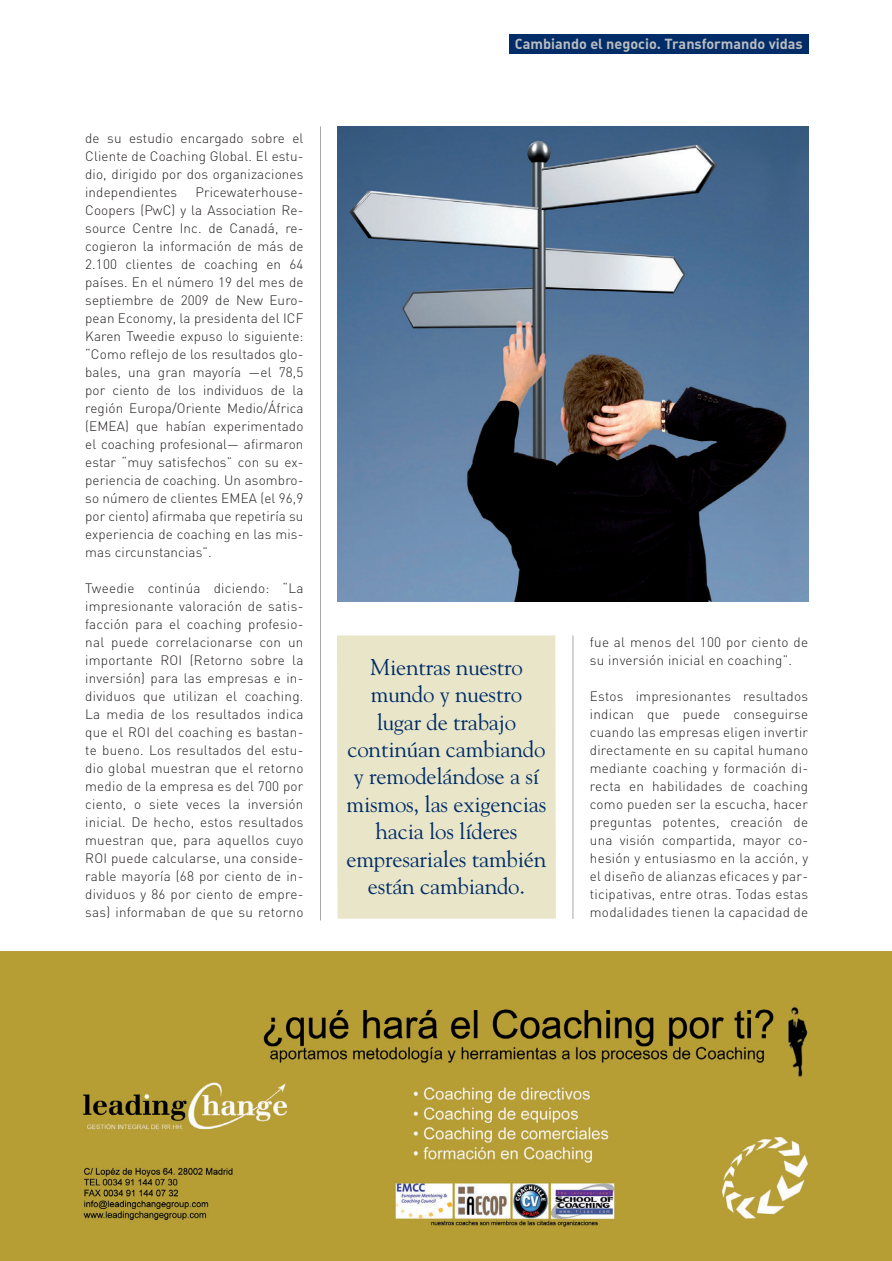
<style>
.page{position:relative;width:892px;height:1261px;background:#fff}
.page>*{position:absolute;margin:0;border:0;box-sizing:border-box;transform-origin:0 0}
.t1{font:22.8px/27.3px "Goudy";letter-spacing:-.01em;color:#002d67;text-align:center}
.t2{font:14.4px "DIN Bold Alternate";color:#bcbdc0}
.t3{font:300 13.5px/18px "DIN";letter-spacing:.02em;color:#231f20;text-align:justify}
</style>
<div class="page">
<hr style="left:573px;top:635px;width:1px;height:284px;background:#a8a9ad">
<hr style="left:320px;top:126px;width:1px;height:794px;background:#a8a9ad">
<div style="left:509px;top:34px;width:299px;height:20px;background:#002d67"></div>
<img style="left:0;top:951px;width:892px;height:310px">
<div style="left:337px;top:635px;width:219px;height:283px;background:#e8e5c9"></div>
<img style="left:337px;top:126px;width:471px;height:476px">
<p class="t3" style="left:85px;top:131px;width:220px">de su estudio encargado sobre el Cliente de Coaching Global. El estu&shy;dio, dirigido por dos organizaciones independientes</p>
<p class="t3" style="left:85px;top:185px;width:220px;text-indent:110px">Pricewaterhouse-Coopers (PwC) y la Association Re&shy;source Centre Inc. de Canadá, re&shy;cogieron la información de más de 2.100 clientes de coaching en 64 países. En el número 19 del mes de septiembre de 2009 de New Euro&shy;pean Economy, la presidenta del ICF Karen Tweedie expuso lo siguiente: “Como reflejo de los resultados glo&shy;bales, una gran mayoría —el 78,5 por ciento de los individuos de la región Europa/Oriente Medio/África (EMEA) que habían experimentado el coaching profesional— afirmaron estar “muy satisfechos” con su ex&shy;periencia de coaching. Un asombro&shy;so número de clientes EMEA (el 96,9 por ciento) afirmaba que repetiría su experiencia de coaching en las mis&shy;mas circunstancias”.</p>
<p class="t3" style="left:85px;top:581px;width:220px">Tweedie continúa diciendo: “La impresionante valoración de satis&shy;facción para el coaching profesio&shy;nal puede correlacionarse con un importante ROI (Retorno sobre la inversión) para las empresas e in&shy;dividuos que utilizan el coaching.<br>La media de los resultados indica que el ROI del coaching es bastan&shy;te bueno. Los resultados del estu&shy;dio global muestran que el retorno medio de la empresa es del 700 por ciento, o siete veces la inversión inicial. De hecho, estos resultados muestran que, para aquellos cuyo ROI puede calcularse, una conside&shy;rable mayoría (68 por ciento de in&shy;dividuos y 86 por ciento de empre&shy;sas) informaban de que su retorno</p>
<p class="t2" style="left:515px;top:38px;width:289px">Cambiando el negocio. Transformando vidas</p>
<h1 class="t1" style="left:346px;top:655px;width:201px">Mientras nuestro mundo y nuestro lugar de trabajo continúan cambiando y remodelándose a sí mismos, las exigencias hacia los líderes empresariales también están cambiando.</h1>
<p class="t3" style="left:590px;top:634px;width:220px">fue al menos del 100 por ciento de su inversión inicial en coaching”.</p>
<p class="t3" style="left:590px;top:688px;width:220px">Estos impresionantes resultados indican que puede conseguirse cuando las empresas eligen invertir directamente en su capital humano mediante coaching y formación di&shy;recta en habilidades de coaching como pueden ser la escucha, hacer preguntas potentes, creación de una visión compartida, mayor co&shy;hesión y entusiasmo en la acción, y el diseño de alianzas eficaces y par&shy;ticipativas, entre otras. Todas estas modalidades tienen la capacidad de</p>
</div>
